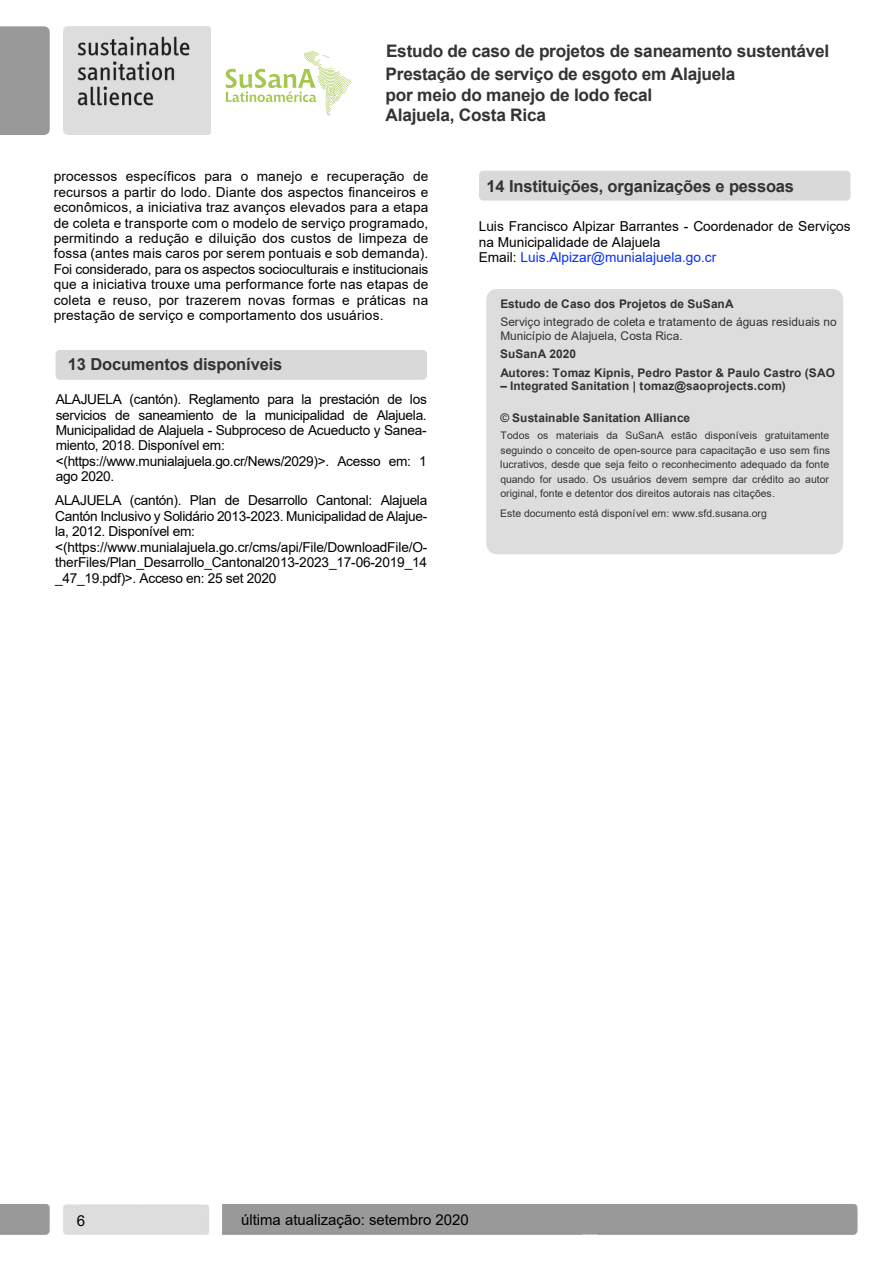
<style>
.page{position:relative;width:893px;height:1263px;background:#fff}
.page>*{position:absolute;margin:0;border:0;box-sizing:border-box;transform-origin:0 0}
.t1{font:700 17.25px/23px "Arial";letter-spacing:-.015em;color:#333}
.t2{font:700 16.5px "Arial";letter-spacing:-.01em;color:#333}
.t3{font:15.15px "Arial";color:#000}
.t4{font:15px "Arial";color:#000}
.t5{font:13.65px/15.5px "Arial";letter-spacing:-.02em;color:#000}
.t6{font:13.65px/15.5px "Arial";color:#000}
.t7{font:700 11.85px/18.3px "Arial";color:#333}
.t8{font:11.85px/13.6px "Arial";letter-spacing:.015em;color:#333}
.t9{font:10.5px/14.5px "Arial";letter-spacing:-.005em;color:#333;text-align:justify}
.s1{color:#062ff9}
</style>
<div class="page">
<div style="left:479px;top:171px;width:371px;height:30px;background:#d9d9d9;border-radius:4px"></div>
<div style="left:56px;top:350px;width:371px;height:30px;background:#d9d9d9;border-radius:4px"></div>
<svg style="left:225px;top:51px;width:126px;height:65px"></svg>
<div style="left:0;top:26px;width:50px;height:109px;background:#999"></div>
<img style="left:63px;top:26px;width:148px;height:109px">
<p class="t1" style="left:385px;top:40px;width:445px">Estudo de caso de projetos de saneamento sustentável<br>Prestação de serviço de esgoto em Alajuela</p>
<p class="t1" style="left:385px;top:84px;width:268px;line-height:20.9px">por meio do manejo de lodo fecal<br>Alajuela, Costa Rica</p>
<p class="t5" style="left:54px;top:169px;width:376px;text-align:justify">processos específicos para o manejo e recuperação de recursos a partir do lodo. Diante dos aspectos financeiros e econômicos, a iniciativa traz avanços elevados para a etapa de coleta e transporte com o modelo de serviço programado, permitindo a redução e diluição dos custos de limpeza de fossa (antes mais caros por serem pontuais e sob demanda).<br>Foi considerado, para os aspectos socioculturais e institucionais que a iniciativa trouxe uma performance forte nas etapas de coleta e reuso, por trazerem novas formas e práticas na prestação de serviço e comportamento dos usuários.</p>
<p class="t2" style="left:68px;top:353px;width:216px">13 Documentos disponíveis</p>
<p class="t5" style="left:56px;top:391px;width:372px">ALAJUELA (cantón). Reglamento para la prestación de los servicios de saneamiento de la municipalidad de Alajuela.<br>Municipalidad de Alajuela - Subproceso de Acueducto y Sanea&shy;miento, 2018. Disponível em: &lt;(https://www.munialajuela.go.cr/News/2029)&gt;. Acesso em: 1 ago 2020.</p>
<p class="t5" style="left:55px;top:493px;width:373px">ALAJUELA (cantón). Plan de Desarrollo Cantonal: Alajuela Cantón Inclusivo y Solidário 2013-2023. Municipalidad de Alajue&shy;la, 2012. Disponível em: &lt;(https://www.munialajuela.go.cr/cms/api/File/DownloadFile/O&shy;therFiles/Plan_Desarrollo_Cantonal2013-2023_17-06-2019_14 _47_19.pdf)&gt;. Acceso en: 25 set 2020</p>
<p class="t2" style="left:486px;top:174px;width:309px">14 Instituições, organizações e pessoas</p>
<p class="t6" style="left:478px;top:219px;width:373px">Luis Francisco Alpizar Barrantes - Coordenador de Serviços na Municipalidade de Alajuela<br>Email: <span class="s1">Luis.Alpizar@munialajuela.go.cr</span></p>
<p class="t7" style="left:500px;top:295px;width:235px">Estudo de Caso dos Projetos de SuSanA</p>
<p class="t8" style="left:500px;top:315px;width:338px">Serviço integrado de coleta e tratamento de águas residuais no<br>Município de Alajuela, Costa Rica.</p>
<p class="t7" style="left:500px;top:345px;width:336px">SuSanA 2020<br>Autores: Tomaz Kipnis, Pedro Pastor &amp; Paulo Castro (SAO</p>
<p class="t7" style="left:500px;top:377px;width:287px">– Integrated Sanitation | tomaz@saoprojects.com)</p>
<p class="t7" style="left:500px;top:409px;width:191px">© Sustainable Sanitation Alliance</p>
<p class="t9" style="left:500px;top:428px;width:331px">Todos os materiais da SuSanA estão disponíveis gratuitamente seguindo o conceito de open-source para capacitação e uso sem fins lucrativos, desde que seja feito o reconhecimento adequado da fonte quando for usado. Os usuários devem sempre dar crédito ao autor original, fonte e detentor dos direitos autorais nas citações.</p>
<p class="t9" style="left:500px;top:506px;width:268px">Este documento está disponível em: www.sfd.susana.org</p>
<p class="t3" style="left:77px;top:1210px;width:10px">6</p>
<p class="t4" style="left:241px;top:1209px;width:229px">última atualização: setembro 2020</p>
</div>
